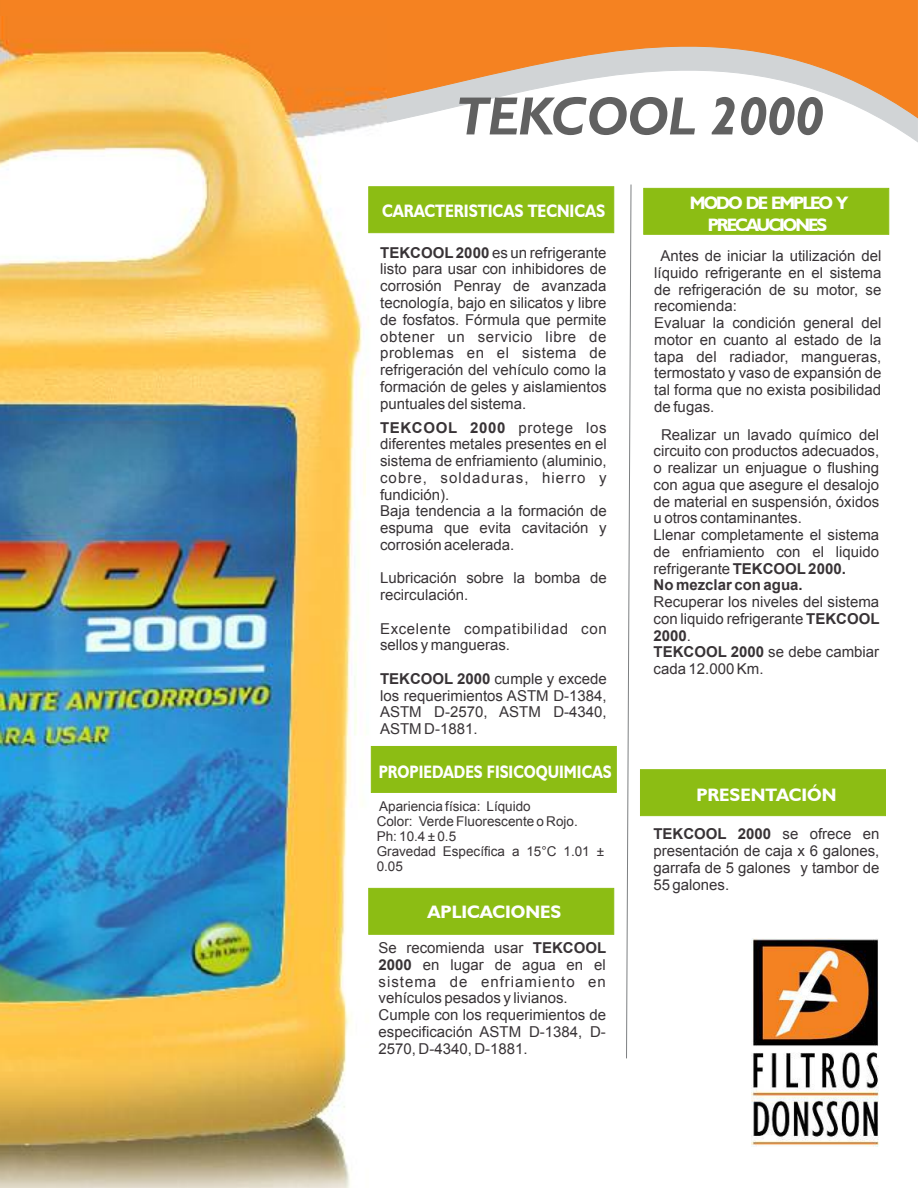
<style>
.page{position:relative;width:918px;height:1188px;background:#fff}
.page>*{position:absolute;margin:0;border:0;box-sizing:border-box;transform-origin:0 0}
.t1{font:italic 700 54px "Humanist 521 BT";color:#616161}
.t2{font:700 18px "Humanist 521 BT";color:#fff;scale:.83 1}
.t3{font:700 18px/21.6px "Humanist 521 BT";letter-spacing:-.11em;color:#fff;text-align:center}
.t4{font:700 18px "Humanist 521 BT";color:#fff}
.t5{font:700 18px "Humanist 521 BT";color:#fff;scale:.85 1}
.t6{font:15px/16.8px "Arial";color:#383336}
.t7{font:15px/16.8px "Arial";letter-spacing:.04em;color:#383336}
.t8{font:13.5px/15.1px "Arial";color:#383336}
.s1{font-weight:700}
</style>
<div class="page">
<svg style="left:0;top:0;width:918px;height:188px"></svg>
<img style="left:0;top:17px;width:387px;height:1171px">
<svg style="left:368px;top:186px;width:247px;height:48px;background:#8ebe19"></svg>
<div style="left:643px;top:188px;width:247px;height:47px;background:#8cbd14"></div>
<div style="left:640px;top:769px;width:246px;height:47px;background:#8cbd14"></div>
<div style="left:370px;top:746px;width:247px;height:47px;background:#8cbd14"></div>
<div style="left:368px;top:888px;width:247px;height:47px;background:#8cbd14"></div>
<img style="left:751px;top:939px;width:128px;height:208px">
<svg style="left:626px;top:184px;width:6px;height:875px"></svg>
<h1 class="t1" style="left:457px;top:93px;width:369px">TEKCOOL 2000</h1>
<p class="t5" style="left:382px;top:203px;width:264px">CARACTERISTICAS TECNICAS</p>
<p class="t6" style="left:380px;top:245px;width:228px;text-align:justify"><span class="s1">TEKCOOL 2000</span> es un refrigerante listo para usar con inhibidores de corrosión Penray de avanzada tecnología, bajo en silicatos y libre de fosfatos. Fórmula que permite obtener un servicio libre de problemas en el sistema de refrigeración del vehículo como la formación de geles y aislamientos puntuales del sistema.</p>
<p class="t6" style="left:380px;top:420px;width:228px"><span class="s1">TEKCOOL 2000</span> protege los diferentes metales presentes en el sistema de enfriamiento (aluminio, cobre, soldaduras, hierro y fundición).<br>Baja tendencia a la formación de espuma que evita cavitación y corrosión acelerada.</p>
<p class="t6" style="left:380px;top:571px;width:228px">Lubricación sobre la bomba de recirculación.</p>
<p class="t7" style="left:380px;top:621px;width:228px">Excelente compatibilidad con sellos y mangueras.</p>
<p class="t6" style="left:380px;top:672px;width:228px;text-align:justify"><span class="s1">TEKCOOL 2000</span> cumple y excede los requerimientos ASTM D-1384, ASTM D-2570, ASTM D-4340, ASTM D-1881.</p>
<p class="t2" style="left:379px;top:764px;width:282px">PROPIEDADES FISICOQUIMICAS</p>
<p class="t8" style="left:377px;top:800px;width:229px">Apariencia física: Líquido<br>Color: Verde Fluorescente o Rojo.<br>Ph: 10.4 ± 0.5<br>Gravedad Específica a 15°C 1.01 ±<br>0.05</p>
<p class="t4" style="left:428px;top:904px;width:135px">APLICACIONES</p>
<p class="t6" style="left:379px;top:941px;width:229px">Se recomienda usar <span class="s1">TEKCOOL<br>2000</span> en lugar de agua en el sistema de enfriamiento en vehículos pesados y livianos.<br>Cumple con los requerimientos de especificación ASTM D-1384, D-<br>2570, D-4340, D-1881.</p>
<p class="t3" style="left:690px;top:194px;width:160px">MODO DE EMPLEO Y<br>PRECAUCIONES</p>
<p class="t6" style="left:654px;top:249px;width:229px;text-indent:6px">Antes de iniciar la utilización del líquido refrigerante en el sistema de refrigeración de su motor, se recomienda:<br>Evaluar la condición general del motor en cuanto al estado de la tapa del radiador, mangueras, termostato y vaso de expansión de tal forma que no exista posibilidad de fugas.</p>
<p class="t6" style="left:654px;top:427px;width:227px;text-indent:7px">Realizar un lavado químico del circuito con productos adecuados, o realizar un enjuague o flushing con agua que asegure el desalojo de material en suspensión, óxidos u otros contaminantes.<br>Llenar completamente el sistema de enfriamiento con el liquido refrigerante <span class="s1">TEKCOOL2000.<br>No mezclar con agua.</span></p>
<p class="t6" style="left:654px;top:595px;width:227px">Recuperar los niveles del sistema con liquido refrigerante <span class="s1">TEKCOOL<br>2000</span>.<br><span class="s1">TEKCOOL 2000</span> se debe cambiar cada 12.000 Km.</p>
<p class="t4" style="left:696px;top:788px;width:142px">PRESENTACIÓN</p>
<p class="t6" style="left:653px;top:827px;width:228px;text-align:justify"><span class="s1">TEKCOOL 2000</span> se ofrece en presentación de caja x 6 galones, garrafa de 5 galones y tambor de 55 galones.</p>
</div>
